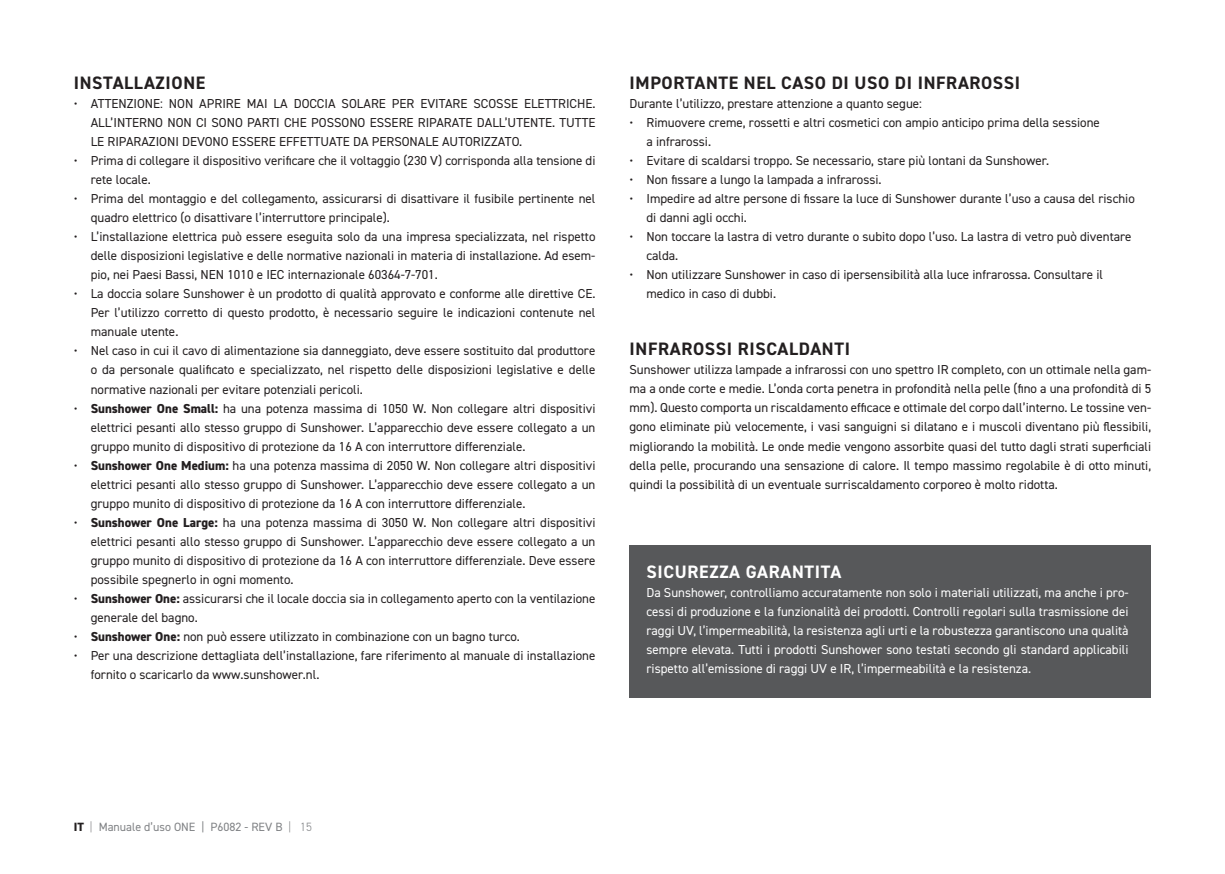
<style>
.page{position:relative;width:1225px;height:874px;background:#fff}
.page>*{position:absolute;margin:0;border:0;box-sizing:border-box;transform-origin:0 0}
.t1{font:700 18px "DIN2014";letter-spacing:.035em;color:#231f20}
.t2{font:700 18px "DIN2014";letter-spacing:.035em;color:#fff}
.t3{font:13px/19px "DIN2014";color:#231f20;text-align:justify}
.t4{font:13px/19px "DIN2014";color:#fff;text-align:justify}
.t5{font:12px "DIN2014";color:#808285}
.s1{font-weight:800}
.s2{font-weight:800;color:#231f20}
.s3{font-weight:300}
</style>
<div class="page">
<div style="left:629px;top:545px;width:522px;height:152px;background:#57585a"></div>
<h1 class="t1" style="left:74px;top:71px;width:133px">INSTALLAZIONE</h1>
<p class="t3" style="left:91px;top:94px;width:506px;text-indent:-17px">• ATTENZIONE: NON APRIRE MAI LA DOCCIA SOLARE PER EVITARE SCOSSE ELETTRICHE.<br>ALL’INTERNO NON CI SONO PARTI CHE POSSONO ESSERE RIPARATE DALL’UTENTE. TUTTE LE RIPARAZIONI DEVONO ESSERE EFFETTUATE DA PERSONALE AUTORIZZATO.</p>
<p class="t3" style="left:91px;top:151px;width:506px;text-indent:-17px">• Prima di collegare il dispositivo verificare che il voltaggio (230 V) corrisponda alla tensione di rete locale.</p>
<p class="t3" style="left:91px;top:189px;width:506px;text-indent:-17px">• Prima del montaggio e del collegamento, assicurarsi di disattivare il fusibile pertinente nel quadro elettrico (o disattivare l’interruttore principale).</p>
<p class="t3" style="left:91px;top:227px;width:506px;text-indent:-17px">• L’installazione elettrica può essere eseguita solo da una impresa specializzata, nel rispetto delle disposizioni legislative e delle normative nazionali in materia di installazione. Ad esem&shy;pio, nei Paesi Bassi, NEN 1010 e IEC internazionale 60364-7-701.</p>
<p class="t3" style="left:91px;top:284px;width:506px;text-indent:-17px">• La doccia solare Sunshower è un prodotto di qualità approvato e conforme alle direttive CE.<br>Per l’utilizzo corretto di questo prodotto, è necessario seguire le indicazioni contenute nel manuale utente.</p>
<p class="t3" style="left:91px;top:341px;width:506px;text-indent:-17px">• Nel caso in cui il cavo di alimentazione sia danneggiato, deve essere sostituito dal produttore o da personale qualificato e specializzato, nel rispetto delle disposizioni legislative e delle normative nazionali per evitare potenziali pericoli.</p>
<p class="t3" style="left:91px;top:398px;width:506px;text-indent:-17px">• <span class="s1">Sunshower One Small:</span> ha una potenza massima di 1050 W. Non collegare altri dispositivi elettrici pesanti allo stesso gruppo di Sunshower. L’apparecchio deve essere collegato a un gruppo munito di dispositivo di protezione da 16 A con interruttore differenziale.</p>
<p class="t3" style="left:91px;top:455px;width:506px;text-indent:-17px">• <span class="s1">Sunshower One Medium:</span> ha una potenza massima di 2050 W. Non collegare altri dispositivi elettrici pesanti allo stesso gruppo di Sunshower. L’apparecchio deve essere collegato a un gruppo munito di dispositivo di protezione da 16 A con interruttore differenziale.</p>
<p class="t3" style="left:91px;top:512px;width:506px;text-indent:-17px">• <span class="s1">Sunshower One Large:</span> ha una potenza massima di 3050 W. Non collegare altri dispositivi elettrici pesanti allo stesso gruppo di Sunshower. L’apparecchio deve essere collegato a un gruppo munito di dispositivo di protezione da 16 A con interruttore differenziale. Deve essere possibile spegnerlo in ogni momento.</p>
<p class="t3" style="left:91px;top:588px;width:506px;text-indent:-17px">• <span class="s1">Sunshower One:</span> assicurarsi che il locale doccia sia in collegamento aperto con la ventilazione generale del bagno.</p>
<p class="t3" style="left:74px;top:626px;width:448px">• <span class="s1">Sunshower One:</span> non può essere utilizzato in combinazione con un bagno turco.</p>
<p class="t3" style="left:91px;top:645px;width:506px;text-indent:-17px">• Per una descrizione dettagliata dell’installazione, fare riferimento al manuale di installazione fornito o scaricarlo da www.sunshower.nl.</p>
<h1 class="t1" style="left:629px;top:71px;width:392px">IMPORTANTE NEL CASO DI USO DI INFRAROSSI</h1>
<p class="t3" style="left:629px;top:94px;width:294px">Durante l’utilizzo, prestare attenzione a quanto segue:</p>
<p class="t3" style="left:646px;top:113px;width:455px;text-indent:-17px">• Rimuovere creme, rossetti e altri cosmetici con ampio anticipo prima della sessione a infrarossi.</p>
<p class="t3" style="left:629px;top:151px;width:421px">• Evitare di scaldarsi troppo. Se necessario, stare più lontani da Sunshower.</p>
<p class="t3" style="left:629px;top:170px;width:254px">• Non fissare a lungo la lampada a infrarossi.</p>
<p class="t3" style="left:646px;top:189px;width:490px;text-indent:-17px">• Impedire ad altre persone di fissare la luce di Sunshower durante l’uso a causa del rischio di danni agli occhi.</p>
<p class="t3" style="left:646px;top:227px;width:486px;text-indent:-17px">• Non toccare la lastra di vetro durante o subito dopo l’uso. La lastra di vetro può diventare calda.</p>
<p class="t3" style="left:646px;top:265px;width:458px;text-indent:-17px">• Non utilizzare Sunshower in caso di ipersensibilità alla luce infrarossa. Consultare il medico in caso di dubbi.</p>
<h1 class="t1" style="left:629px;top:337px;width:222px">INFRAROSSI RISCALDANTI</h1>
<p class="t3" style="left:629px;top:360px;width:523px">Sunshower utilizza lampade a infrarossi con uno spettro IR completo, con un ottimale nella gam&shy;ma a onde corte e medie. L’onda corta penetra in profondità nella pelle (fino a una profondità di 5 mm). Questo comporta un riscaldamento efficace e ottimale del corpo dall’interno. Le tossine ven&shy;gono eliminate più velocemente, i vasi sanguigni si dilatano e i muscoli diventano più flessibili, migliorando la mobilità. Le onde medie vengono assorbite quasi del tutto dagli strati superficiali della pelle, procurando una sensazione di calore. Il tempo massimo regolabile è di otto minuti, quindi la possibilità di un eventuale surriscaldamento corporeo è molto ridotta.</p>
<h1 class="t2" style="left:646px;top:559px;width:196px">SICUREZZA GARANTITA</h1>
<p class="t4" style="left:646px;top:582px;width:483px">Da Sunshower, controlliamo accuratamente non solo i materiali utilizzati, ma anche i pro&shy;cessi di produzione e la funzionalità dei prodotti. Controlli regolari sulla trasmissione dei raggi UV, l’impermeabilità, la resistenza agli urti e la robustezza garantiscono una qualità sempre elevata. Tutti i prodotti Sunshower sono testati secondo gli standard applicabili rispetto all’emissione di raggi UV e IR, l’impermeabilità e la resistenza.</p>
<p class="t5" style="left:74px;top:818px;width:240px"><span class="s2">IT</span> <span class="s3">|</span> Manuale d’uso ONE | P6082 - REV B <span class="s3">| 15</span></p>
</div>
